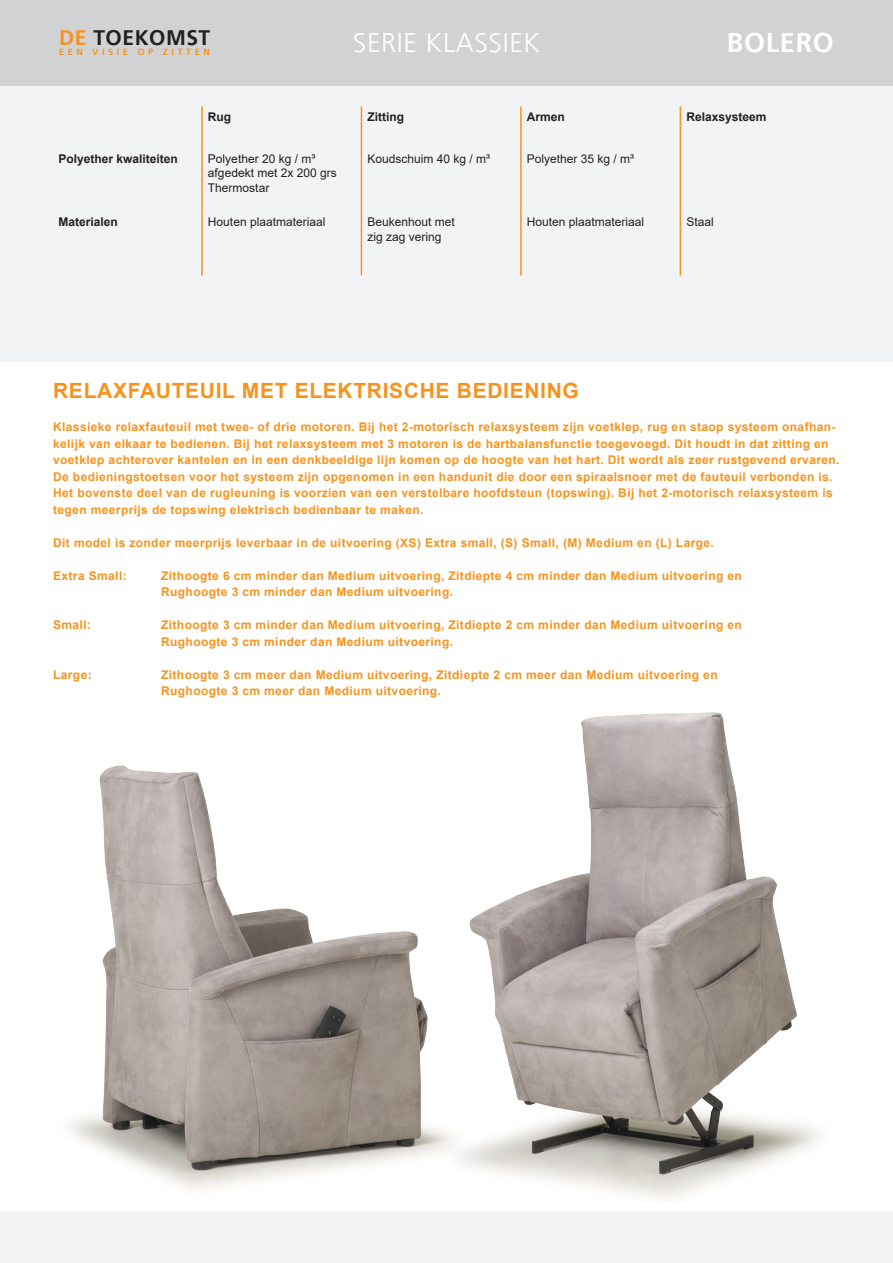
<style>
.page{position:relative;width:893px;height:1263px;background:#fff}
.page>*{position:absolute;margin:0;border:0;box-sizing:border-box;transform-origin:0 0}
.t1{font:300 27px "Frutiger";letter-spacing:.025em;color:#fff}
.t2{font:700 27px "Frutiger";letter-spacing:.025em;color:#fff}
.t3{font:700 21px "Arial";letter-spacing:.03em;color:#f7931d}
.t4{font:700 21px "Frutiger";letter-spacing:.025em;color:#231f20}
.t5{font:700 12px/16.5px "Arial";letter-spacing:.03em;color:#f7931d}
.t6{font:12px/14.4px "Arial";color:#231f20}
.t7{font:700 12px "Arial";color:#231f20}
.t8{font:700 9px "Frutiger";letter-spacing:.4em;color:#f7931d}
.s1{color:#f7931d}
</style>
<div class="page">
<div style="left:0;top:85px;width:893px;height:276px;background:#f2f3f4"></div>
<div style="left:0;top:0;width:893px;height:85px;background:#d1d2d4"></div>
<hr style="left:201px;top:106px;width:2px;height:42px;background:#f7931d">
<hr style="left:361px;top:106px;width:1px;height:42px;background:#f7931d">
<hr style="left:520px;top:106px;width:2px;height:42px;background:#f7931d">
<hr style="left:680px;top:106px;width:1px;height:42px;background:#f7931d">
<hr style="left:201px;top:148px;width:2px;height:64px;background:#f7931d">
<hr style="left:361px;top:148px;width:1px;height:64px;background:#f7931d">
<hr style="left:520px;top:148px;width:2px;height:64px;background:#f7931d">
<hr style="left:680px;top:148px;width:1px;height:64px;background:#f7931d">
<hr style="left:201px;top:212px;width:2px;height:63px;background:#f7931d">
<hr style="left:361px;top:212px;width:1px;height:63px;background:#f7931d">
<hr style="left:520px;top:212px;width:2px;height:63px;background:#f7931d">
<hr style="left:680px;top:212px;width:1px;height:63px;background:#f7931d">
<div style="left:0;top:1212px;width:893px;height:51px;background:#f2f3f4"></div>
<img style="left:70px;top:765px;width:370px;height:424px">
<img style="left:440px;top:712px;width:380px;height:486px">
<p class="t4" style="left:59px;top:25px;width:153px"><span class="s1">DE</span> TOEKOMST</p>
<p class="t8" style="left:59px;top:47px;width:152px">EEN VISIE OP ZITTEN</p>
<p class="t1" style="left:353px;top:27px;width:189px">SERIE KLASSIEK</p>
<p class="t2" style="left:727px;top:27px;width:108px">BOLERO</p>
<p class="t7" style="left:208px;top:108px;width:25px">Rug</p>
<p class="t7" style="left:367px;top:108px;width:38px">Zitting</p>
<p class="t7" style="left:527px;top:108px;width:40px">Armen</p>
<p class="t7" style="left:686px;top:108px;width:82px">Relaxsysteem</p>
<p class="t7" style="left:58px;top:150px;width:121px">Polyether kwaliteiten</p>
<p class="t6" style="left:208px;top:151px;width:130px">Polyether 20 kg / m³ afgedekt met 2x 200 grs<br>Thermostar</p>
<p class="t6" style="left:367px;top:151px;width:124px">Koudschuim 40 kg / m³</p>
<p class="t6" style="left:527px;top:151px;width:109px">Polyether 35 kg / m³</p>
<p class="t7" style="left:58px;top:214px;width:61px">Materialen</p>
<p class="t6" style="left:208px;top:215px;width:119px">Houten plaatmateriaal</p>
<p class="t6" style="left:367px;top:215px;width:89px">Beukenhout met</p>
<p class="t6" style="left:367px;top:229px;width:76px">zig zag vering</p>
<p class="t6" style="left:527px;top:215px;width:119px">Houten plaatmateriaal</p>
<p class="t6" style="left:686px;top:215px;width:29px">Staal</p>
<p class="t3" style="left:53px;top:376px;width:527px">RELAXFAUTEUIL MET ELEKTRISCHE BEDIENING</p>
<p class="t5" style="left:53px;top:419px;width:788px">Klassieke relaxfauteuil met twee- of drie motoren. Bij het 2-motorisch relaxsysteem zijn voetklep, rug en staop systeem onafhan&shy;kelijk van elkaar te bedienen. Bij het relaxsysteem met 3 motoren is de hartbalansfunctie toegevoegd. Dit houdt in dat zitting en voetklep achterover kantelen en in een denkbeeldige lijn komen op de hoogte van het hart. Dit wordt als zeer rustgevend ervaren.<br>De bedieningstoetsen voor het systeem zijn opgenomen in een handunit die door een spiraalsnoer met de fauteuil verbonden is.<br>Het bovenste deel van de rugleuning is voorzien van een verstelbare hoofdsteun (topswing). Bij het 2-motorisch relaxsysteem is tegen meerprijs de topswing elektrisch bedienbaar te maken.</p>
<p class="t5" style="left:53px;top:534px;width:662px">Dit model is zonder meerprijs leverbaar in de uitvoering (XS) Extra small, (S) Small, (M) Medium en (L) Large.</p>
<p class="t5" style="left:53px;top:567px;width:75px">Extra Small:</p>
<p class="t5" style="left:161px;top:567px;width:582px">Zithoogte 6 cm minder dan Medium uitvoering, Zitdiepte 4 cm minder dan Medium uitvoering en<br>Rughoogte 3 cm minder dan Medium uitvoering.</p>
<p class="t5" style="left:53px;top:617px;width:39px">Small:</p>
<p class="t5" style="left:161px;top:617px;width:582px">Zithoogte 3 cm minder dan Medium uitvoering, Zitdiepte 2 cm minder dan Medium uitvoering en<br>Rughoogte 3 cm minder dan Medium uitvoering.</p>
<p class="t5" style="left:53px;top:666px;width:40px">Large:</p>
<p class="t5" style="left:161px;top:666px;width:558px">Zithoogte 3 cm meer dan Medium uitvoering, Zitdiepte 2 cm meer dan Medium uitvoering en<br>Rughoogte 3 cm meer dan Medium uitvoering.</p>
</div>
